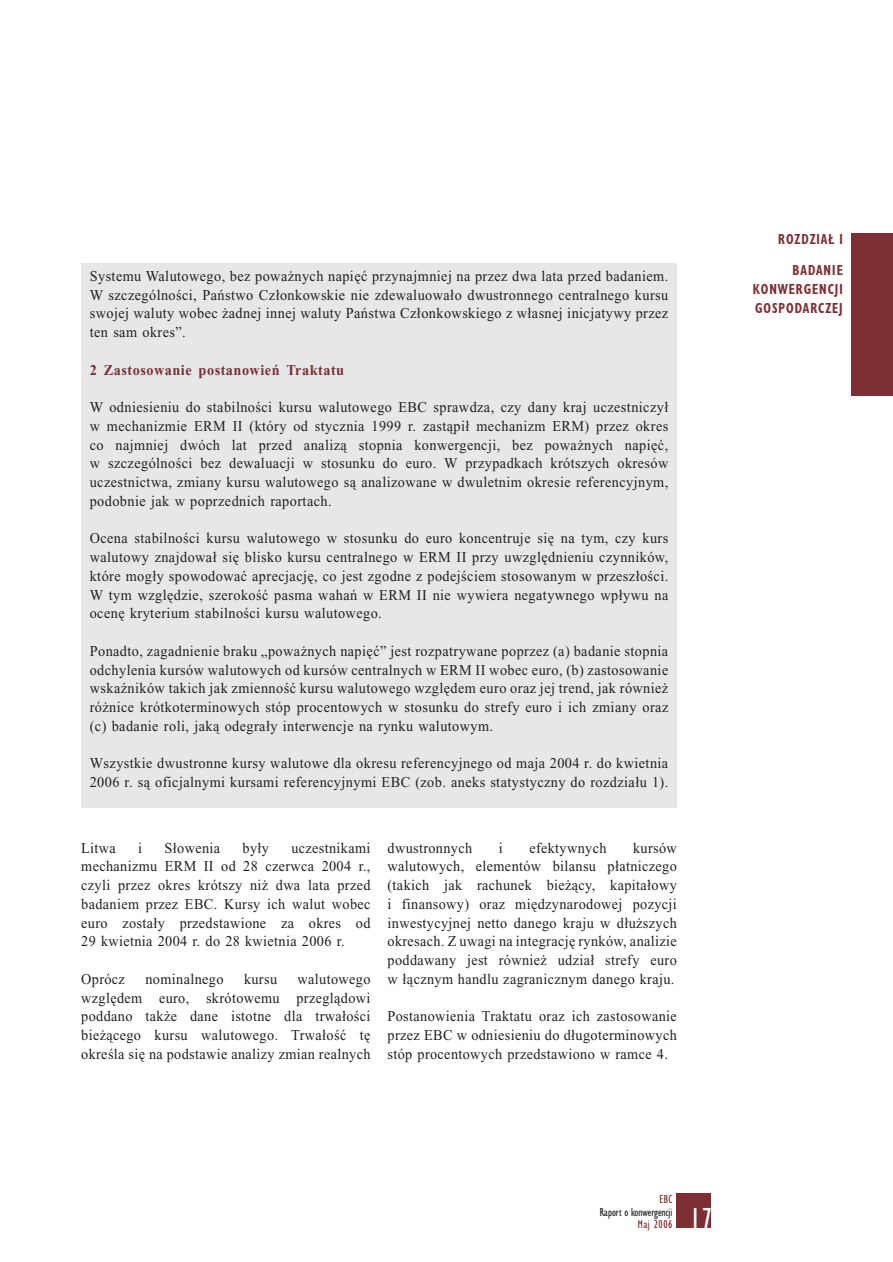
<style>
.page{position:relative;width:893px;height:1262px;background:#fff}
.page>*{position:absolute;margin:0;border:0;box-sizing:border-box;transform-origin:0 0}
.t1{font:condensed 30px "Gill Sans";color:#fff;scale:.95 1}
.t2{font:15px/18.8px "Times New Roman CE";letter-spacing:.03em;color:#231f20;text-align:justify;scale:.95 1}
.t3{font:15px/31.5px "Chantilly Cd CE Bold";letter-spacing:.07em;color:#7d2f33;text-align:right;scale:.9 1}
.t4{font:700 15px "Times New Roman CE";letter-spacing:.035em;color:#7d2f33;scale:.95 1}
.t5{font:12px "Chantilly Cd CE Regular";color:#231f20}
.t6{font:12px "Chantilly Cd Baltic Regular";letter-spacing:.045em;color:#7d2f33}
.s1{font-family:"Chantilly Cd CE Regular"}
</style>
<div class="page">
<div style="left:676px;top:1193px;width:34px;height:34px;background:#7d2f33"></div>
<div style="left:851px;top:233px;width:41px;height:163px;background:#7d2f33"></div>
<div style="left:81px;top:264px;width:595px;height:544px;background:#e6e7e9"></div>
<p class="t2" style="left:90px;top:268px;width:610px">Systemu Walutowego, bez poważnych napięć przynajmniej na przez dwa lata przed badaniem.<br>W szczególności, Państwo Członkowskie nie zdewaluowało dwustronnego centralnego kursu swojej waluty wobec żadnej innej waluty Państwa Członkowskiego z własnej inicjatywy przez ten sam okres”.</p>
<p class="t4" style="left:90px;top:364px;width:269px">2 Zastosowanie postanowień Traktatu</p>
<p class="t2" style="left:90px;top:399px;width:610px">W odniesieniu do stabilności kursu walutowego EBC sprawdza, czy dany kraj uczestniczył w mechanizmie ERM II (który od stycznia 1999 r. zastąpił mechanizm ERM) przez okres co najmniej dwóch lat przed analizą stopnia konwergencji, bez poważnych napięć, w szczególności bez dewaluacji w stosunku do euro. W przypadkach krótszych okresów uczestnictwa, zmiany kursu walutowego są analizowane w dwuletnim okresie referencyjnym, podobnie jak w poprzednich raportach.</p>
<p class="t2" style="left:90px;top:530px;width:610px">Ocena stabilności kursu walutowego w stosunku do euro koncentruje się na tym, czy kurs walutowy znajdował się blisko kursu centralnego w ERM II przy uwzględnieniu czynników, które mogły spowodować aprecjację, co jest zgodne z podejściem stosowanym w przeszłości.<br>W tym względzie, szerokość pasma wahań w ERM II nie wywiera negatywnego wpływu na ocenę kryterium stabilności kursu walutowego.</p>
<p class="t2" style="left:90px;top:643px;width:610px">Ponadto, zagadnienie braku „poważnych napięć” jest rozpatrywane poprzez (a) badanie stopnia odchylenia kursów walutowych od kursów centralnych w ERM II wobec euro, (b) zastosowanie wskaźników takich jak zmienność kursu walutowego względem euro oraz jej trend, jak również różnice krótkoterminowych stóp procentowych w stosunku do strefy euro i ich zmiany oraz (c) badanie roli, jaką odegrały interwencje na rynku walutowym.</p>
<p class="t2" style="left:90px;top:755px;width:610px">Wszystkie dwustronne kursy walutowe dla okresu referencyjnego od maja 2004 r. do kwietnia<br>2006 r. są oficjalnymi kursami referencyjnymi EBC (zob. aneks statystyczny do rozdziału 1).</p>
<p class="t2" style="left:81px;top:839px;width:306px;text-indent:210px">uczestnikami mechanizmu ERM II od 28 czerwca 2004 r., czyli przez okres krótszy niż dwa lata przed badaniem przez EBC. Kursy ich walut wobec euro zostały przedstawione za okres od 29 kwietnia 2004 r. do 28 kwietnia 2006 r.</p>
<p class="t2" style="left:81px;top:971px;width:48px">Oprócz</p>
<p class="t2" style="left:145px;top:971px;width:84px">nominalnego</p>
<p class="t2" style="left:244px;top:971px;width:36px">kursu</p>
<p class="t2" style="left:81px;top:839px;width:38px">Litwa</p>
<p class="t2" style="left:138px;top:839px;width:6px">i</p>
<p class="t2" style="left:165px;top:839px;width:60px">Słowenia</p>
<p class="t2" style="left:242px;top:839px;width:29px">były</p>
<p class="t2" style="left:81px;top:971px;width:306px;text-indent:216px">walutowego względem euro, skrótowemu przeglądowi poddano także dane istotne dla trwałości bieżącego kursu walutowego. Trwałość tę określa się na podstawie analizy zmian realnych</p>
<p class="t2" style="left:387px;top:839px;width:91px">dwustronnych</p>
<p class="t2" style="left:499px;top:839px;width:6px">i</p>
<p class="t2" style="left:529px;top:839px;width:83px">efektywnych</p>
<p class="t2" style="left:387px;top:839px;width:306px;text-indent:245px">kursów walutowych, elementów bilansu płatniczego (takich jak rachunek bieżący, kapitałowy i finansowy) oraz międzynarodowej pozycji inwestycyjnej netto danego kraju w dłuższych okresach. Z uwagi na integrację rynków, analizie poddawany jest również udział strefy euro w łącznym handlu zagranicznym danego kraju.</p>
<p class="t2" style="left:387px;top:1008px;width:306px">Postanowienia Traktatu oraz ich zastosowanie przez EBC w odniesieniu do długoterminowych stóp procentowych przedstawiono w ramce 4.</p>
<p class="t3" style="left:778px;top:224px;width:73px">ROZDZIAŁ I<br>BADANIE</p>
<p class="t3" style="left:752px;top:281px;width:101px;line-height:18.8px;text-align:left">KONWERGENCJI<br>GOSPODARCZEJ</p>
<p class="t6" style="left:659px;top:1194px;width:14px">EBC</p>
<p class="t5" style="left:599px;top:1207px;width:74px">Raport o konwergencji</p>
<p class="t6" style="left:637px;top:1219px;width:36px">M<span class="s1">a</span>j 2006</p>
<h1 class="t1" style="left:690px;top:1207px;width:24px">17</h1>
</div>
